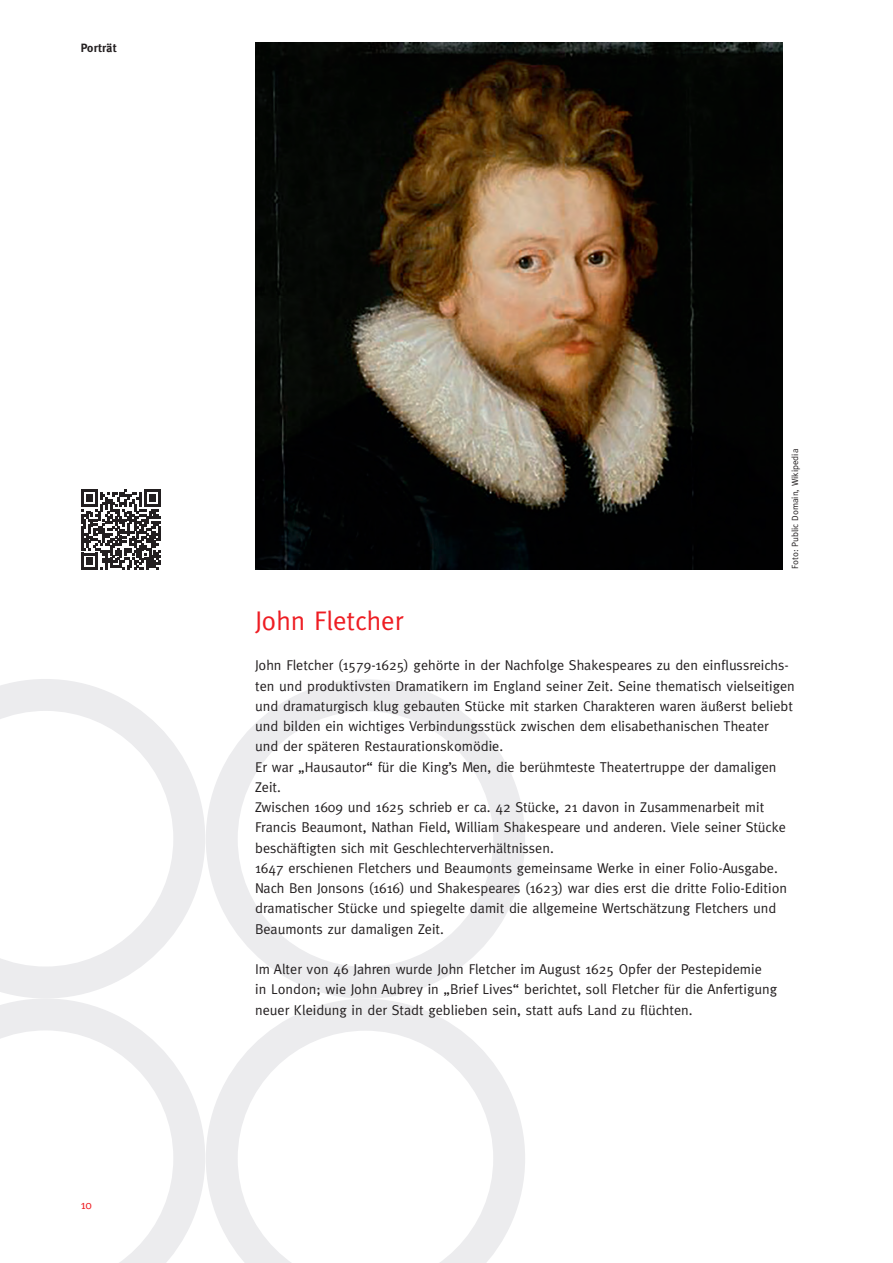
<style>
.page{position:relative;width:893px;height:1263px;background:#fff}
.page>*{position:absolute;margin:0;border:0;box-sizing:border-box;transform-origin:0 0}
.t1{font:27px "Meta";color:#ee1d23}
.t2{font:14.25px/20.2px "Meta";color:#231f20}
.t3{font:700 12px "Meta";letter-spacing:.02em;color:#231f20}
.t4{font:12px "Meta";color:#ee1d23}
.t5{font:9px "Meta";color:#231f20}
</style>
<div class="page">
<svg style="left:0;top:679px;width:205px;height:319px"></svg>
<svg style="left:206px;top:679px;width:319px;height:320px"></svg>
<svg style="left:0;top:998px;width:205px;height:265px"></svg>
<svg style="left:206px;top:999px;width:319px;height:264px"></svg>
<img style="left:255px;top:43px;width:527px;height:527px">
<svg style="left:81px;top:490px;width:80px;height:80px"></svg>
<p class="t3" style="left:81px;top:41px;width:37px">Porträt</p>
<p class="t4" style="left:81px;top:1197px;width:13px">10</p>
<p class="t5" style="left:790px;top:569px;width:122px;rotate:-90deg">Foto: Public Domain, Wikipedia</p>
<h1 class="t1" style="left:255px;top:605px;width:150px">John Fletcher</h1>
<p class="t2" style="left:255px;top:655px;width:541px">John Fletcher (1579-1625) gehörte in der Nachfolge Shakespeares zu den einflussreichs&shy;ten und produktivsten Dramatikern im England seiner Zeit. Seine thematisch vielseitigen und dramaturgisch klug gebauten Stücke mit starken Charakteren waren äußerst beliebt und bilden ein wichtiges Verbindungsstück zwischen dem elisabethanischen Theater und der späteren Restaurationskomödie.<br>Er war „Hausautor“ für die King’s Men, die berühmteste Theatertruppe der damaligen Zeit.<br>Zwischen 1609 und 1625 schrieb er ca. 42 Stücke, 21 davon in Zusammenarbeit mit Francis Beaumont, Nathan Field, William Shakespeare und anderen. Viele seiner Stücke beschäftigten sich mit Geschlechterverhältnissen.<br>1647 erschienen Fletchers und Beaumonts gemeinsame Werke in einer Folio-Ausgabe.<br>Nach Ben Jonsons (1616) und Shakespeares (1623) war dies erst die dritte Folio-Edition dramatischer Stücke und spiegelte damit die allgemeine Wertschätzung Fletchers und Beaumonts zur damaligen Zeit.</p>
<p class="t2" style="left:255px;top:959px;width:523px">Im Alter von 46 Jahren wurde John Fletcher im August 1625 Opfer der Pestepidemie<br>in London; wie John Aubrey in „Brief Lives“ berichtet, soll Fletcher für die Anfertigung neuer Kleidung in der Stadt geblieben sein, statt aufs Land zu flüchten.</p>
</div>
